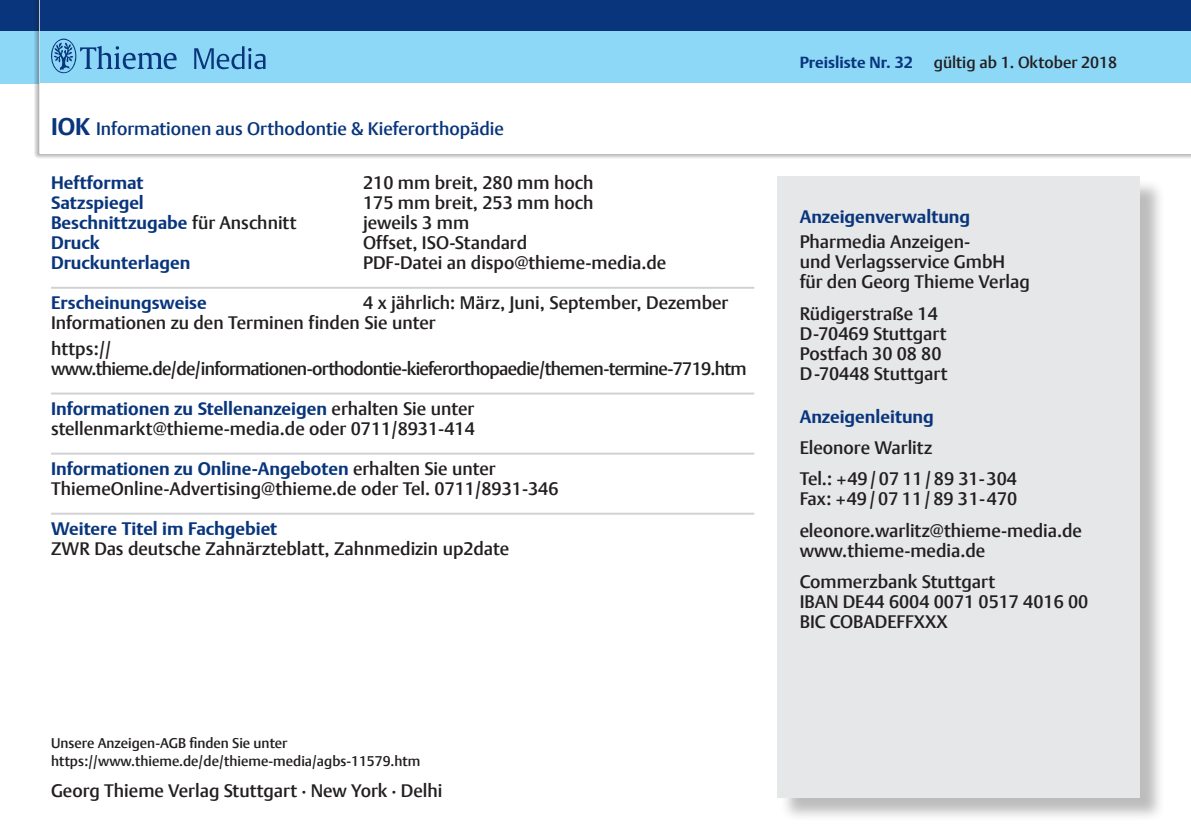
<style>
.page{position:relative;width:1191px;height:840px;background:#fff}
.page>*{position:absolute;margin:0;border:0;box-sizing:border-box;transform-origin:0 0}
.t1{font:500 18px/20px "Thieme Argo 2011";color:#231f20}
.t2{font:700 18px "Thieme Argo 2011";color:#08357c}
.t3{font:500 18px/20px "Thieme Argo 2011";letter-spacing:-.04em;color:#231f20}
.t4{font:500 18px "Thieme Argo 2011";color:#08357c}
.t5{font:500 16px "Thieme Argo 2011";color:#231f20}
.t6{font:700 16px "Thieme Argo 2011";color:#08357c}
.t7{font:500 14px/18px "Thieme Argo 2011";color:#231f20}
.s1{font-weight:700;font-size:24px}
.s2{font-weight:500;color:#231f20}
.s3{font-weight:700;color:#08357c}
</style>
<div class="page">
<div style="left:0;top:0;width:1191px;height:31px;background:#08357c"></div>
<div style="left:0;top:31px;width:1191px;height:52px;background:#8dd7f7"></div>
<div style="left:34px;top:0;width:1157px;height:158px;background:#231f20;opacity:.75"></div>
<div style="left:40px;top:0;width:1151px;height:31px;background:#08357c"></div>
<div style="left:40px;top:31px;width:1151px;height:52px;background:#8dd7f7"></div>
<div style="left:40px;top:83px;width:1151px;height:71px;background:#fff"></div>
<svg style="left:194px;top:46px;width:71px;height:23px"></svg>
<svg style="left:51px;top:39px;width:126px;height:35px"></svg>
<div style="left:779px;top:179px;width:386px;height:643px;background:#231f20;opacity:.3"></div>
<div style="left:777px;top:176px;width:363px;height:621px;background:#e6e7e9"></div>
<hr style="left:52px;top:286px;width:701px;height:2px;background:#d1d2d4">
<hr style="left:52px;top:392px;width:701px;height:2px;background:#d1d2d4">
<hr style="left:52px;top:452px;width:701px;height:2px;background:#d1d2d4">
<hr style="left:52px;top:512px;width:701px;height:2px;background:#d1d2d4">
<p class="t4" style="left:51px;top:116px;width:454px"><span class="s1">IOK</span> Informationen aus Orthodontie &amp; Kieferorthopädie</p>
<p class="t2" style="left:51px;top:170px;width:94px">Heftformat</p>
<p class="t1" style="left:363px;top:172px;width:232px">210 mm breit, 280 mm hoch</p>
<p class="t2" style="left:51px;top:190px;width:94px">Satzspiegel</p>
<p class="t1" style="left:363px;top:192px;width:232px">175 mm breit, 253 mm hoch</p>
<p class="t2" style="left:51px;top:210px;width:247px">Beschnittzugabe <span class="s2">für Anschnitt</span></p>
<p class="t1" style="left:363px;top:212px;width:107px">jeweils 3 mm</p>
<p class="t2" style="left:51px;top:230px;width:50px">Druck</p>
<p class="t1" style="left:363px;top:232px;width:166px">Offset, ISO-Standard</p>
<p class="t2" style="left:51px;top:250px;width:141px">Druckunterlagen</p>
<p class="t1" style="left:363px;top:252px;width:305px">PDF-Datei an dispo@thieme-media.de</p>
<p class="t2" style="left:51px;top:290px;width:157px">Erscheinungsweise</p>
<p class="t1" style="left:51px;top:292px;width:679px;text-indent:312px">4 x jährlich: März, Juni, September, Dezember<br>Informationen zu den Terminen finden Sie unter</p>
<p class="t3" style="left:51px;top:337px;width:697px">https:// www.thieme.de/de/informationen-orthodontie-kieferorthopaedie/themen-termine-7719.htm</p>
<p class="t1" style="left:51px;top:397px;width:425px"><span class="s3">Informationen zu Stellenanzeigen</span> erhalten Sie unter stellenmarkt@thieme-media.de oder 0711/8931-414</p>
<p class="t1" style="left:51px;top:457px;width:509px"><span class="s3">Informationen zu Online-Angeboten</span> erhalten Sie unter<br>ThiemeOnline-Advertising@thieme.de oder Tel. 0711/8931-346</p>
<p class="t2" style="left:51px;top:516px;width:228px">Weitere Titel im Fachgebiet</p>
<p class="t1" style="left:51px;top:537px;width:460px">ZWR Das deutsche Zahnärzteblatt, Zahnmedizin up2date</p>
<p class="t7" style="left:51px;top:733px;width:371px">Unsere Anzeigen-AGB finden Sie unter https://www.thieme.de/de/thieme-media/agbs-11579.htm</p>
<p class="t1" style="left:51px;top:780px;width:393px">Georg Thieme Verlag Stuttgart · New York · Delhi</p>
<p class="t6" style="left:799px;top:52px;width:115px">Preisliste Nr. 32</p>
<p class="t5" style="left:933px;top:52px;width:185px">gültig ab 1. Oktober 2018</p>
<p class="t2" style="left:799px;top:204px;width:172px">Anzeigenverwaltung</p>
<p class="t1" style="left:799px;top:231px;width:232px">Pharmedia Anzeigen-<br>und Verlagsservice GmbH für den Georg Thieme Verlag</p>
<p class="t1" style="left:799px;top:303px;width:149px">Rüdigerstraße 14<br>D-70469 Stuttgart<br>Postfach 30 08 80<br>D-70448 Stuttgart</p>
<p class="t2" style="left:799px;top:404px;width:136px">Anzeigenleitung</p>
<p class="t1" style="left:799px;top:431px;width:219px;line-height:31.4px">Eleonore Warlitz<br>Tel.: +49 / 07 11 / 89 31-304</p>
<p class="t1" style="left:799px;top:482px;width:284px;line-height:31.4px">Fax: +49 / 07 11 / 89 31-470 eleonore.warlitz@thieme-media.de</p>
<p class="t1" style="left:799px;top:534px;width:197px;line-height:31.4px">www.thieme-media.de<br>Commerzbank Stuttgart</p>
<p class="t1" style="left:799px;top:591px;width:290px">IBAN DE44 6004 0071 0517 4016 00<br>BIC COBADEFFXXX</p>
</div>
